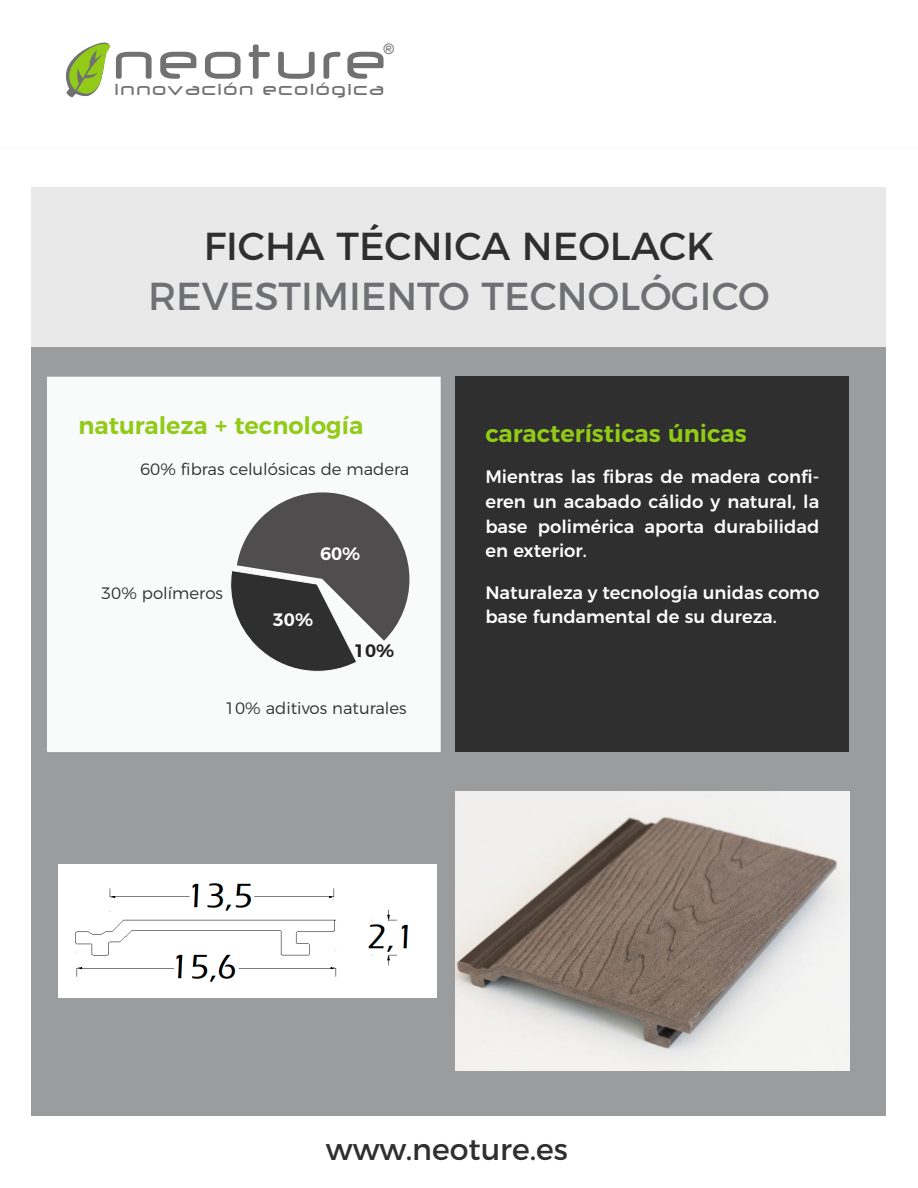
<style>
.page{position:relative;width:918px;height:1188px;background:#fff}
.page>*{position:absolute;margin:0;border:0;box-sizing:border-box;transform-origin:0 0}
.t1{font:57.45px "Neuropol";letter-spacing:.1em;color:#717171}
.Winter_2010_cover_pa{font:39px "Montserrat";color:#6f7073}
.Winter_2010_cover_pa-2{font:39px "Montserrat";color:#2e2f2e}
.Back_page{font:30px "Montserrat";color:#2e2f2e}
.Normal_text_light{font:600 24px "Montserrat";color:#91cb17}
.t2{font:19.2px "Neuropol";letter-spacing:.12em;color:#717171}
.Text_products{font:500 18px/24.8px "Montserrat";color:#fff;text-align:justify}
.t3{font:600 18px "Montserrat";color:#fff}
.t4{font:600 18px "Montserrat";color:#231f20}
.Heading_left_page{font:300 16.5px "Montserrat";color:#2e2f2e}
.s1{font-family:"Titillium Text 22 L";font-weight:400;color:#f9fafa}
</style>
<div class="page">
<div style="left:32px;top:193px;width:854px;height:923px;background:#9a9c9e"></div>
<div style="left:48px;top:377px;width:392px;height:374px;background:#f9fafa"></div>
<div style="left:47px;top:377px;width:394px;height:375px;border:2px solid #f9fafa"></div>
<div style="left:456px;top:377px;width:393px;height:375px;background:#2e2f2e"></div>
<svg style="left:230px;top:492px;width:180px;height:180px"></svg>
<div style="left:32px;top:187px;width:854px;height:159px;background:#e9e9e9"></div>
<svg style="left:65px;top:42px;width:45px;height:56px"></svg>
<img style="left:456px;top:791px;width:393px;height:279px">
<div style="left:58px;top:864px;width:379px;height:133px;background:#fff"></div>
<p class="t2" style="left:383px;top:40px;width:14px">®</p>
<p class="t1" style="left:114px;top:31px;width:272px">neoture</p>
<p class="t2" style="left:115px;top:79px;width:271px">innovación ecológica</p>
<p class="Winter_2010_cover_pa-2" style="left:204px;top:215px;width:512px">FICHA TÉCNICA NEOLACK</p>
<p class="Winter_2010_cover_pa" style="left:148px;top:265px;width:623px">REVESTIMIENTO TECNOLÓGICO</p>
<p class="Normal_text_light" style="left:78px;top:405px;width:286px">naturaleza + tecnología</p>
<p class="Normal_text_light" style="left:485px;top:414px;width:263px">características únicas</p>
<p class="Text_products" style="left:485px;top:463px;width:336px">Mientras las fibras de madera confi&shy;eren un acabado cálido y natural, la base polimérica aporta durabilidad en exterior.</p>
<p class="Text_products" style="left:485px;top:578px;width:335px">Naturaleza y tecnología unidas como base fundamental de su dureza.</p>
<p class="Heading_left_page" style="left:140px;top:456px;width:271px">60% fibras celulósicas de madera</p>
<p class="t3" style="left:320px;top:539px;width:42px">60%</p>
<p class="Heading_left_page" style="left:92px;top:580px;width:132px"><span class="s1">3</span>30% polímeros</p>
<p class="t3" style="left:273px;top:605px;width:42px">30%</p>
<p class="t4" style="left:354px;top:636px;width:42px">10%</p>
<p class="Heading_left_page" style="left:225px;top:695px;width:183px">10% aditivos naturales</p>
<p class="Back_page" style="left:326px;top:1125px;width:244px">www.neoture.es</p>
</div>
